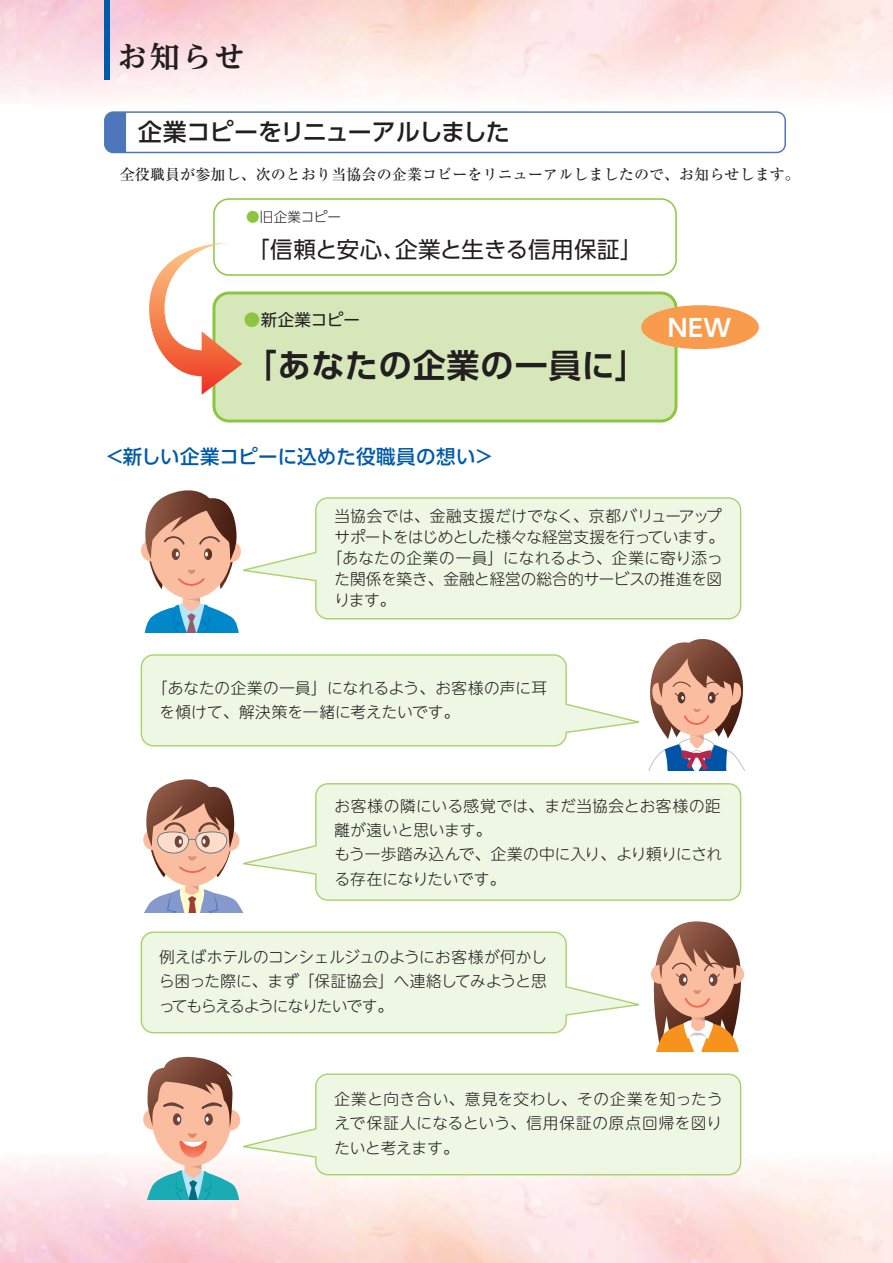
<style>
.page{position:relative;width:893px;height:1263px;background:#fff}
.page>*{position:absolute;margin:0;border:0;box-sizing:border-box;transform-origin:0 0}
.t1{font:33px "UD Shin Go Pro De Bold 90 pv RKSJ H";letter-spacing:.025em;color:#231f20}
.t2{font:30px "UD Reimin Pro Bold 90 pv RKSJ H";color:#231f20}
.t3{font:24px "UD Shin Go Pro Medium 90 pv RKSJ H";letter-spacing:-.045em;color:#231f20}
.t4{font:24px "UD Shin Go Pro De Bold 90 pv RKSJ H";color:#fff}
.t5{font:22.5px "UD Shin Go Pro Regular 90 pv RKSJ H";color:#231f20}
.t6{font:19.5px "UD Shin Go Pro Medium 90 pv RKSJ H";letter-spacing:.015em;color:#005aaa}
.t7{font:16.5px "UD Shin Go Pro Regular 90 pv RKSJ H";letter-spacing:.025em;color:#231f20}
.t8{font:15.6px/24.2px "UD Shin M Go Pro Light 90 pv RKSJ H";letter-spacing:.005em;color:#231f20}
.t9{font:15.6px "UD Shin M Go Pro Light 90 pv RKSJ H";letter-spacing:-.035em;color:#231f20}
.t10{font:15px "Ryumin Pr 6 Medium 90 pv RKSJ H";letter-spacing:.01em;color:#231f20}
.t11{font:13.5px "UD Shin Go Pro Light 90 pv RKSJ H";letter-spacing:.025em;color:#231f20}
.s1{color:#8cc63f}
</style>
<div class="page">
<img style="left:0;top:0;width:893px;height:101px">
<div style="left:105px;top:0;width:5px;height:79px;background:#005aaa"></div>
<svg style="left:212px;top:376px;width:465px;height:47px;background:#d1e5b2"></svg>
<svg style="left:104px;top:111px;width:682px;height:42px"></svg>
<svg style="left:245px;top:497px;width:496px;height:122px;background:#eef6e4"></svg>
<svg style="left:141px;top:654px;width:498px;height:93px;background:#edf5e3"></svg>
<svg style="left:639px;top:921px;width:106px;height:130px"></svg>
<svg style="left:648px;top:639px;width:97px;height:132px"></svg>
<svg style="left:141px;top:490px;width:104px;height:142px"></svg>
<svg style="left:249px;top:783px;width:492px;height:118px;background:#eef6e4"></svg>
<svg style="left:141px;top:932px;width:498px;height:101px;background:#edf5e3"></svg>
<svg style="left:243px;top:1074px;width:498px;height:101px;background:#eef5e4"></svg>
<svg style="left:128px;top:1056px;width:115px;height:144px"></svg>
<svg style="left:149px;top:198px;width:528px;height:178px"></svg>
<div style="left:641px;top:305px;width:118px;height:44px;background:#f89b4d;border-radius:50%"></div>
<svg style="left:143px;top:779px;width:106px;height:134px"></svg>
<p class="t2" style="left:117px;top:45px;width:128px">お知らせ</p>
<p class="t3" style="left:138px;top:123px;width:373px">企業コピーをリニューアルしました</p>
<p class="t10" style="left:105px;top:169px;width:697px">　全役職員が参加し、次のとおり当協会の企業コピーをリニューアルしましたので、お知らせします。</p>
<p class="t11" style="left:246px;top:211px;width:96px"><span class="s1">●</span>旧企業コピー</p>
<p class="t5" style="left:247px;top:241px;width:397px">「信頼と安心、企業と生きる信用保証」</p>
<p class="t7" style="left:244px;top:314px;width:118px"><span class="s1">●</span>新企業コピー</p>
<p class="t1" style="left:244px;top:353px;width:405px">「あなたの企業の一員に」</p>
<p class="t6" style="left:105px;top:449px;width:391px">＜新しい企業コピーに込めた役職員の想い＞</p>
<p class="t4" style="left:668px;top:319px;width:65px">NEW</p>
<p class="t8" style="left:335px;top:506px;width:388px">当協会では、金融支援だけでなく、京都バリューアップ</p>
<p class="t9" style="left:335px;top:531px;width:391px">サポートをはじめとした様々な経営支援を行っています。</p>
<p class="t8" style="left:327px;top:548px;width:397px">「あなたの企業の一員」になれるよう、企業に寄り添っ</p>
<p class="t8" style="left:335px;top:569px;width:389px">た関係を築き、金融と経営の総合的サービスの推進を図</p>
<p class="t8" style="left:335px;top:590px;width:62px">ります。</p>
<p class="t8" style="left:160px;top:678px;width:389px;text-indent:-8px">「あなたの企業の一員」になれるよう、お客様の声に耳を傾けて、解決策を一緒に考えたいです。</p>
<p class="t8" style="left:334px;top:796px;width:389px">お客様の隣にいる感覚では、まだ当協会とお客様の距離が遠いと思います。<br>もう一歩踏み込んで、企業の中に入り、より頼りにされる存在になりたいです。</p>
<p class="t8" style="left:159px;top:947px;width:389px;text-align:justify">例えばホテルのコンシェルジュのようにお客様が何かしら困った際に、まず「保証協会」へ連絡してみようと思ってもらえるようになりたいです。</p>
<p class="t8" style="left:334px;top:1089px;width:390px;text-align:justify">企業と向き合い、意見を交わし、その企業を知ったうえで保証人になるという、信用保証の原点回帰を図りたいと考えます。</p>
</div>
